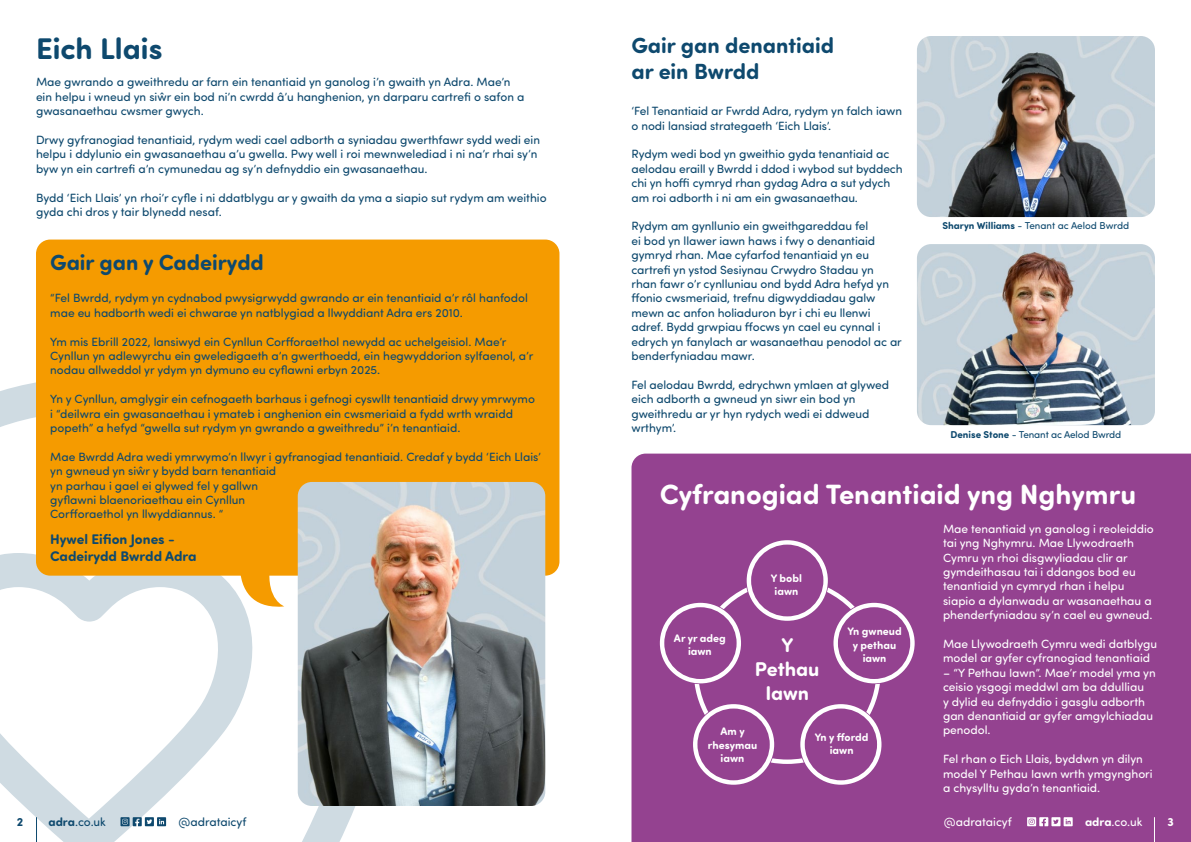
<style>
.page{position:relative;width:1191px;height:842px;background:#fff}
.page>*{position:absolute;margin:0;border:0;box-sizing:border-box;transform-origin:0 0}
.t1{font:700 30px "Sofia Pro Soft";color:#0e496e}
.t2{font:700 28px "Sofia Pro Soft";color:#fff}
.t3{font:700 22px/26.4px "Sofia Pro Soft";color:#0e496e}
.t4{font:700 20px/24px "Sofia Pro Soft";color:#fff;text-align:center}
.t5{font:700 14px/16.8px "Sofia Pro Soft";color:#0e496e}
.t6{font:12px/14.4px "Sofia Pro Soft";color:#0e496e}
.t7{font:12px/14.4px "Sofia Pro Soft";color:#fff}
.t8{font:700 12px "Sofia Pro Soft";color:#0e496e}
.t9{font:700 12px "Sofia Pro Soft";color:#fff}
.t10{font:700 11px/13.2px "Sofia Pro Soft";color:#fff;text-align:center}
.t11{font:10px "Sofia Pro Soft";letter-spacing:-.01em;color:#0e496e}
.s1{font-weight:700}
</style>
<div class="page">
<svg style="left:0;top:382px;width:356px;height:460px"></svg>
<svg style="left:0;top:553px;width:265px;height:289px"></svg>
<div style="left:631px;top:454px;width:560px;height:388px;background:#944290"></div>
<div style="left:36px;top:240px;width:523px;height:336px;background:#f59b00;border-radius:14px"></div>
<img style="left:298px;top:482px;width:247px;height:324px">
<img style="left:917px;top:244px;width:238px;height:181px">
<img style="left:917px;top:36px;width:238px;height:181px">
<svg style="left:660px;top:540px;width:254px;height:245px;background:#9e559b"></svg>
<svg style="left:1027px;top:817px;width:45px;height:9px"></svg>
<svg style="left:1154px;top:817px;width:1px;height:25px"></svg>
<svg style="left:120px;top:817px;width:46px;height:9px"></svg>
<svg style="left:36px;top:817px;width:1px;height:25px"></svg>
<svg style="left:240px;top:575px;width:44px;height:34px"></svg>
<h1 class="t1" style="left:36px;top:26px;width:128px">Eich Llais</h1>
<p class="t6" style="left:36px;top:74px;width:490px">Mae gwrando a gweithredu ar farn ein tenantiaid yn ganolog i’n gwaith yn Adra. Mae’n ein helpu i wneud yn siŵr ein bod ni’n cwrdd â’u hanghenion, yn darparu cartrefi o safon a gwasanaethau cwsmer gwych.</p>
<p class="t6" style="left:36px;top:132px;width:505px">Drwy gyfranogiad tenantiaid, rydym wedi cael adborth a syniadau gwerthfawr sydd wedi ein helpu i ddylunio ein gwasanaethau a’u gwella. Pwy well i roi mewnwelediad i ni na’r rhai sy’n byw yn ein cartrefi a’n cymunedau ag sy’n defnyddio ein gwasanaethau.</p>
<p class="t6" style="left:36px;top:190px;width:512px">Bydd ‘Eich Llais’ yn rhoi’r cyfle i ni ddatblygu ar y gwaith da yma a siapio sut rydym am weithio gyda chi dros y tair blynedd nesaf.</p>
<h3 class="t3" style="left:50px;top:248px;width:215px">Gair gan y Cadeirydd</h3>
<p class="t6" style="left:50px;top:290px;width:479px">“Fel Bwrdd, rydym yn cydnabod pwysigrwydd gwrando ar ein tenantiaid a’r rôl hanfodol mae eu hadborth wedi ei chwarae yn natblygiad a llwyddiant Adra ers 2010.</p>
<p class="t6" style="left:50px;top:334px;width:485px">Ym mis Ebrill 2022, lansiwyd ein Cynllun Corfforaethol newydd ac uchelgeisiol. Mae’r<br>Cynllun yn adlewyrchu ein gweledigaeth a’n gwerthoedd, ein hegwyddorion sylfaenol, a’r nodau allweddol yr ydym yn dymuno eu cyflawni erbyn 2025.</p>
<p class="t6" style="left:50px;top:391px;width:486px">Yn y Cynllun, amglygir ein cefnogaeth barhaus i gefnogi cyswllt tenantiaid drwy ymrwymo i “deilwra ein gwasanaethau i ymateb i anghenion ein cwsmeriaid a fydd wrth wraidd popeth” a hefyd “gwella sut rydym yn gwrando a gweithredu” i’n tenantiaid.</p>
<p class="t6" style="left:50px;top:449px;width:492px">Mae Bwrdd Adra wedi ymrwymo’n llwyr i gyfranogiad tenantiaid. Credaf y bydd ‘Eich Llais’ yn gwneud yn siŵr y bydd barn tenantiaid<br>yn parhau i gael ei glywed fel y gallwn<br>gyflawni blaenoriaethau ein Cynllun<br>Corfforaethol yn llwyddiannus. “</p>
<p class="t5" style="left:50px;top:530px;width:148px">Hywel Eifion Jones -<br>Cadeirydd Bwrdd Adra</p>
<h3 class="t3" style="left:631px;top:30px;width:204px">Gair gan denantiaid ar ein Bwrdd</h3>
<p class="t6" style="left:631px;top:103px;width:272px">‘Fel Tenantiaid ar Fwrdd Adra, rydym yn falch iawn o nodi lansiad strategaeth ‘Eich Llais’.</p>
<p class="t6" style="left:631px;top:146px;width:273px">Rydym wedi bod yn gweithio gyda tenantiaid ac aelodau eraill y Bwrdd i ddod i wybod sut byddech chi yn hoffi cymryd rhan gydag Adra a sut ydych am roi adborth i ni am ein gwasanaethau.</p>
<p class="t6" style="left:631px;top:218px;width:272px">Rydym am gynllunio ein gweithgareddau fel<br>ei bod yn llawer iawn haws i fwy o denantiaid gymryd rhan. Mae cyfarfod tenantiaid yn eu cartrefi yn ystod Sesiynau Crwydro Stadau yn rhan fawr o’r cynlluniau ond bydd Adra hefyd yn ffonio cwsmeriaid, trefnu digwyddiadau galw mewn ac anfon holiaduron byr i chi eu llenwi adref. Bydd grwpiau ffocws yn cael eu cynnal i edrych yn fanylach ar wasanaethau penodol ac ar benderfyniadau mawr.</p>
<p class="t6" style="left:631px;top:377px;width:259px">Fel aelodau Bwrdd, edrychwn ymlaen at glywed eich adborth a gwneud yn siwr ein bod yn gweithredu ar yr hyn rydych wedi ei ddweud wrthym’.</p>
<p class="t11" style="left:942px;top:219px;width:188px"><span class="s1">Sharyn Williams</span> - Tenant ac Aelod Bwrdd</p>
<p class="t11" style="left:950px;top:427px;width:172px"><span class="s1">Denise Stone</span> - Tenant ac Aelod Bwrdd</p>
<h2 class="t2" style="left:660px;top:474px;width:478px">Cyfranogiad Tenantiaid yng Nghymru</h2>
<p class="t7" style="left:943px;top:521px;width:212px">Mae tenantiaid yn ganolog i reoleiddio tai yng Nghymru. Mae Llywodraeth Cymru yn rhoi disgwyliadau clir ar gymdeithasau tai i ddangos bod eu tenantiaid yn cymryd rhan i helpu siapio a dylanwadu ar wasanaethau a phenderfyniadau sy’n cael eu gwneud.</p>
<p class="t7" style="left:943px;top:636px;width:216px">Mae Llywodraeth Cymru wedi datblygu model ar gyfer cyfranogiad tenantiaid</p>
<p class="t7" style="left:943px;top:665px;width:214px">– “Y Pethau Iawn”. Mae’r model yma yn ceisio ysgogi meddwl am ba ddulliau<br>y dylid eu defnyddio i gasglu adborth gan denantiaid ar gyfer amgylchiadau penodol.</p>
<p class="t7" style="left:943px;top:751px;width:211px">Fel rhan o Eich Llais, byddwn yn dilyn model Y Pethau Iawn wrth ymgynghori a chysylltu gyda’n tenantiaid.</p>
<p class="t10" style="left:770px;top:571px;width:33px">Y bobl iawn</p>
<p class="t10" style="left:847px;top:624px;width:56px">Yn gwneud y pethau iawn</p>
<p class="t10" style="left:674px;top:631px;width:53px">Ar yr adeg iawn</p>
<h3 class="t4" style="left:755px;top:632px;width:66px">Y<br>Pethau<br>Iawn</h3>
<p class="t10" style="left:708px;top:724px;width:51px">Am y rhesymau iawn</p>
<p class="t10" style="left:815px;top:730px;width:55px">Yn y ffordd iawn</p>
<p class="t8" style="left:17px;top:813px;width:8px">2</p>
<p class="t6" style="left:48px;top:814px;width:59px"><span class="s1">adra</span>.co.uk</p>
<p class="t6" style="left:178px;top:814px;width:69px">@adrataicyf</p>
<p class="t7" style="left:944px;top:814px;width:69px">@adrataicyf</p>
<p class="t7" style="left:1085px;top:814px;width:59px"><span class="s1">adra</span>.co.uk</p>
<p class="t9" style="left:1167px;top:813px;width:8px">3</p>
</div>
